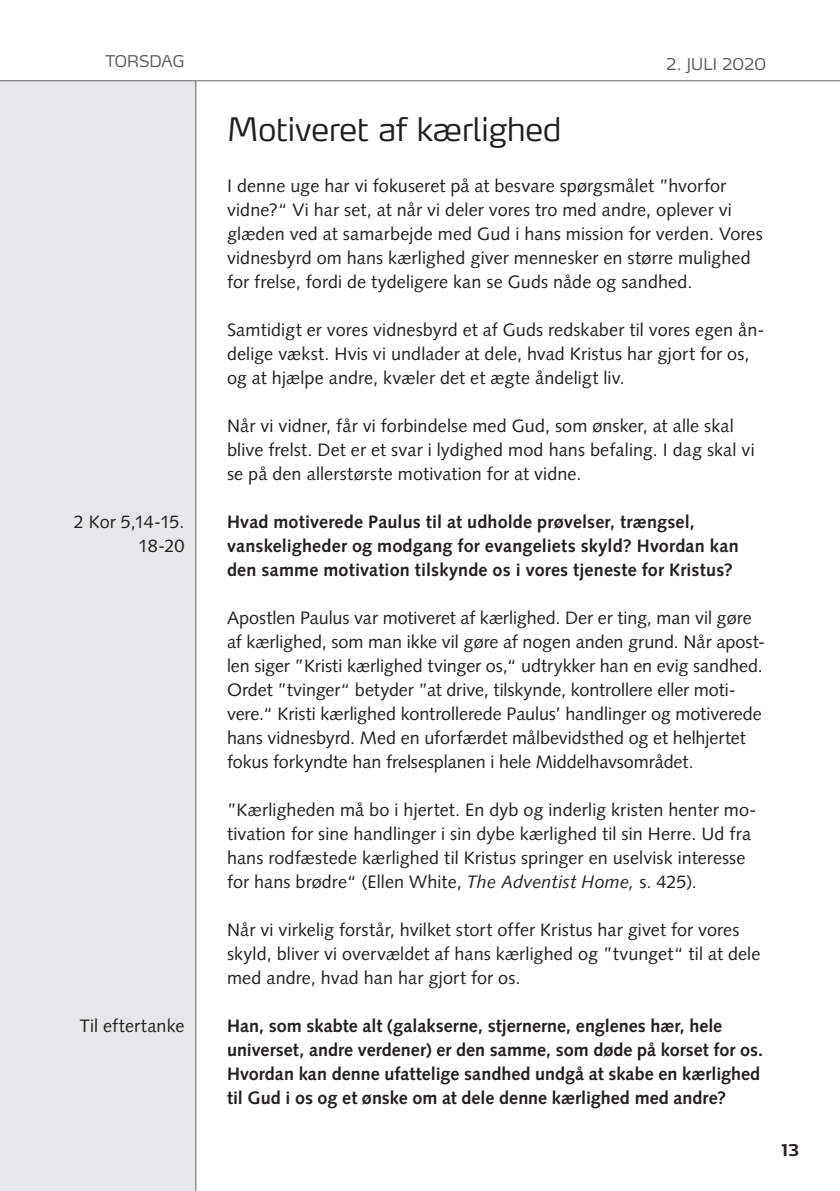
<style>
.page{position:relative;width:840px;height:1191px;background:#fff}
.page>*{position:absolute;margin:0;border:0;box-sizing:border-box;transform-origin:0 0}
.t1{font:300 32px "Max LF";letter-spacing:-.005em;color:#231f20}
.t2{font:18px/24px "Syntax LT Std";letter-spacing:.005em;color:#231f20}
.t3{font:700 18px/24px "Syntax LT Std";letter-spacing:.005em;color:#231f20}
.t4{font:18px/24px "Syntax LT Std";letter-spacing:-.02em;color:#231f20;text-align:right}
.t5{font:300 16px "Max LF";color:#57585a}
.t6{font:700 16px "Max LF";color:#231f20}
.s1{font-style:italic}
</style>
<div class="page">
<div style="left:0;top:81px;width:196px;height:1110px;background:#e6e7e9"></div>
<hr style="left:195px;top:81px;width:1px;height:1110px;background:#636366">
<hr style="left:0;top:80px;width:839px;height:1px;background:#636366">
<p class="t5" style="left:105px;top:51px;width:80px">TORSDAG</p>
<p class="t4" style="left:74px;top:510px;width:112px">2 Kor 5,14-15.<br>18-20</p>
<p class="t2" style="left:80px;top:1014px;width:106px">Til eftertanke</p>
<p class="t5" style="left:666px;top:54px;width:101px">2. JULI 2020</p>
<h1 class="t1" style="left:227px;top:109px;width:335px">Motiveret af kærlighed</h1>
<p class="t2" style="left:227px;top:174px;width:537px">I denne uge har vi fokuseret på at besvare spørgsmålet ”hvorfor vidne?“ Vi har set, at når vi deler vores tro med andre, oplever vi glæden ved at samarbejde med Gud i hans mission for verden. Vores vidnesbyrd om hans kærlighed giver mennesker en større mulighed for frelse, fordi de tydeligere kan se Guds nåde og sandhed.</p>
<p class="t2" style="left:227px;top:318px;width:538px">Samtidigt er vores vidnesbyrd et af Guds redskaber til vores egen ån&shy;delige vækst. Hvis vi undlader at dele, hvad Kristus har gjort for os, og at hjælpe andre, kvæler det et ægte åndeligt liv.</p>
<p class="t2" style="left:227px;top:414px;width:529px">Når vi vidner, får vi forbindelse med Gud, som ønsker, at alle skal blive frelst. Det er et svar i lydighed mod hans befaling. I dag skal vi se på den allerstørste motivation for at vidne.</p>
<p class="t3" style="left:227px;top:510px;width:513px">Hvad motiverede Paulus til at udholde prøvelser, trængsel, vanskeligheder og modgang for evangeliets skyld? Hvordan kan den samme motivation tilskynde os i vores tjeneste for Kristus?</p>
<p class="t2" style="left:227px;top:606px;width:539px">Apostlen Paulus var motiveret af kærlighed. Der er ting, man vil gøre af kærlighed, som man ikke vil gøre af nogen anden grund. Når apost&shy;len siger ”Kristi kærlighed tvinger os,“ udtrykker han en evig sandhed.<br>Ordet ”tvinger“ betyder ”at drive, tilskynde, kontrollere eller moti&shy;vere.“ Kristi kærlighed kontrollerede Paulus’ handlinger og motiverede hans vidnesbyrd. Med en uforfærdet målbevidsthed og et helhjertet fokus forkyndte han frelsesplanen i hele Middelhavsområdet.</p>
<p class="t2" style="left:227px;top:798px;width:530px">”Kærligheden må bo i hjertet. En dyb og inderlig kristen henter mo&shy;tivation for sine handlinger i sin dybe kærlighed til sin Herre. Ud fra hans rodfæstede kærlighed til Kristus springer en uselvisk interesse for hans brødre“ (Ellen White, <span class="s1">The Adventist Home,</span> s. 425).</p>
<p class="t2" style="left:227px;top:918px;width:534px">Når vi virkelig forstår, hvilket stort offer Kristus har givet for vores skyld, bliver vi overvældet af hans kærlighed og ”tvunget“ til at dele med andre, hvad han har gjort for os.</p>
<p class="t3" style="left:227px;top:1014px;width:537px">Han, som skabte alt (galakserne, stjernerne, englenes hær, hele universet, andre verdener) er den samme, som døde på korset for os.<br>Hvordan kan denne ufattelige sandhed undgå at skabe en kærlighed til Gud i os og et ønske om at dele denne kærlighed med andre?</p>
<p class="t6" style="left:781px;top:1140px;width:19px">13</p>
</div>
